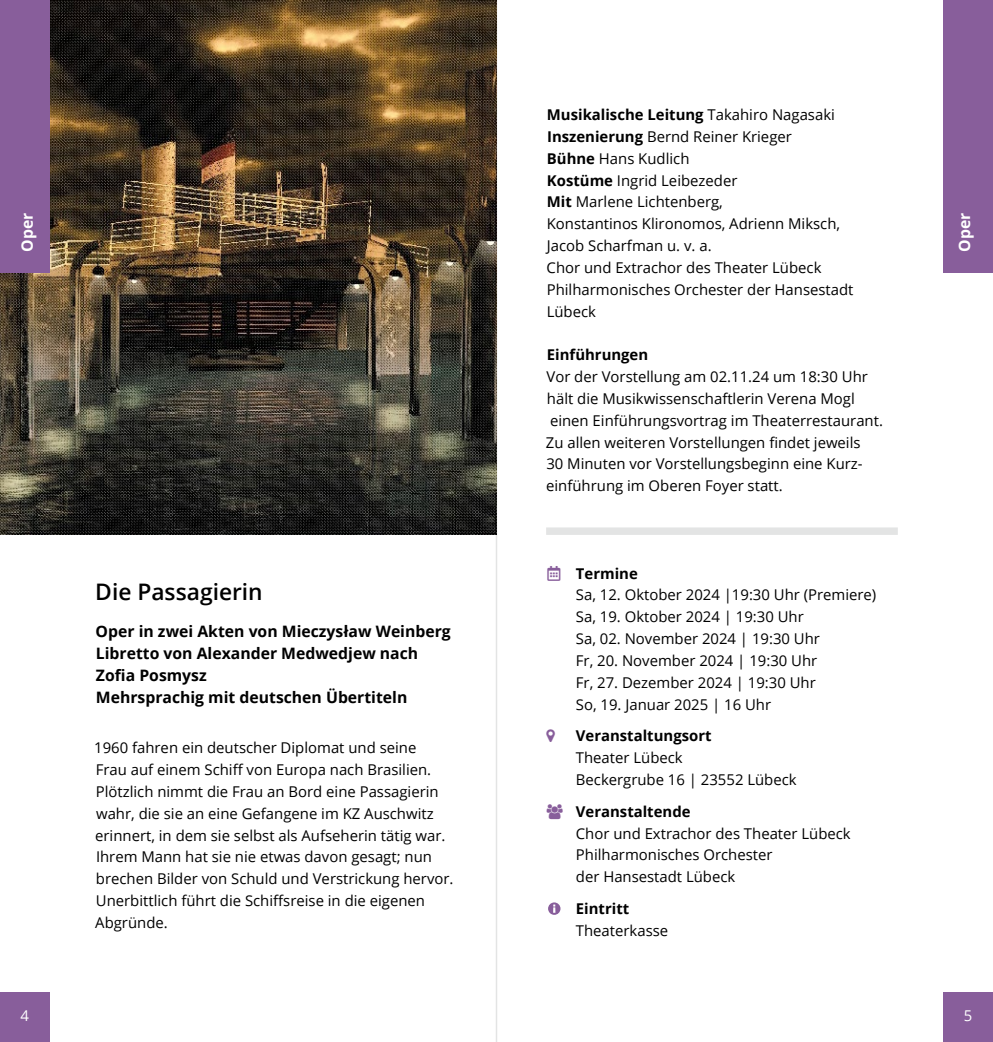
<style>
.page{position:relative;width:993px;height:1042px;background:#fff}
.page>*{position:absolute;margin:0;border:0;box-sizing:border-box;transform-origin:0 0}
.HL_Headline_3_-_14_6{font:600 22.75px "Open Sans";color:#000}
.HL_Zwischenüberschri{font:700 15.75px/21.9px "Open Sans";color:#000}
.HL_Headline_4_-_10_5{font:700 15.75px "Open Sans";color:#fff}
.HL_Fließtext_8_5_4_4{font:14.88px/21.9px "Open Sans";color:#000}
.HL_Fließtext_8_5_4_4-2{font:700 14.88px "Open Sans";color:#000}
.HL_Fließtext_8_5_4_4-3{font:14.88px "Open Sans";color:#fff}
.s1{font-weight:400}
.s2{font-weight:700}
.s3{color:#885e9b}
</style>
<div class="page">
<hr style="left:495px;top:0;width:2px;height:1042px;background:#e3e4e4">
<img style="left:0;top:0;width:496px;height:535px">
<div style="left:0;top:992px;width:50px;height:50px;background:#885e9b"></div>
<div style="left:943px;top:0;width:49px;height:273px;background:#885e9b"></div>
<div style="left:943px;top:992px;width:49px;height:50px;background:#885e9b"></div>
<div style="left:0;top:0;width:50px;height:273px;background:#885e9b"></div>
<div style="left:546px;top:527px;width:351px;height:8px;background:#e3e4e4"></div>
<svg style="left:548px;top:902px;width:12px;height:13px"></svg>
<p class="HL_Fließtext_8_5_4_4-2" style="left:546px;top:104px;width:289px">Musikalische Leitung <span class="s1">Takahiro Nagasaki</span></p>
<p class="HL_Fließtext_8_5_4_4" style="left:547px;top:125px;width:246px"><span class="s2">Inszenierung</span> Bernd Reiner Krieger</p>
<p class="HL_Fließtext_8_5_4_4" style="left:546px;top:147px;width:144px"><span class="s2">Bühne</span> Hans Kudlich</p>
<p class="HL_Fließtext_8_5_4_4" style="left:546px;top:169px;width:192px"><span class="s2">Kostüme</span> Ingrid Leibezeder</p>
<p class="HL_Fließtext_8_5_4_4" style="left:546px;top:191px;width:295px"><span class="s2">Mit</span> Marlene Lichtenberg,<br>Konstantinos Klironomos, Adrienn Miksch,<br>Jacob Scharfman u. v. a.</p>
<p class="HL_Fließtext_8_5_4_4" style="left:546px;top:256px;width:276px">Chor und Extrachor des Theater Lübeck</p>
<p class="HL_Fließtext_8_5_4_4" style="left:546px;top:278px;width:308px">Philharmonisches Orchester der Hansestadt<br>Lübeck</p>
<p class="HL_Fließtext_8_5_4_4-2" style="left:546px;top:344px;width:103px">Einführungen</p>
<p class="HL_Fließtext_8_5_4_4" style="left:546px;top:365px;width:338px">Vor der Vorstellung am 02.11.24 um 18:30 Uhr hält die Musikwissenschaftlerin Verena Mogl einen Einführungsvortrag im Theaterrestaurant.</p>
<p class="HL_Fließtext_8_5_4_4" style="left:545px;top:431px;width:318px">Zu allen weiteren Vorstellungen findet jeweils<br>30 Minuten vor Vorstellungsbeginn eine Kurz&shy;einführung im Oberen Foyer statt.</p>
<p class="HL_Headline_4_-_10_5" style="left:16px;top:252px;width:40px;rotate:-90deg">Oper</p>
<p class="HL_Headline_4_-_10_5" style="left:953px;top:252px;width:40px;rotate:-90deg">Oper</p>
<p class="HL_Headline_3_-_14_6" style="left:95px;top:576px;width:169px">Die Passagierin</p>
<p class="HL_Zwischenüberschri" style="left:96px;top:620px;width:356px">Oper in zwei Akten von Mieczysław Weinberg</p>
<p class="HL_Zwischenüberschri" style="left:96px;top:642px;width:324px">Libretto von Alexander Medwedjew nach<br>Zofia Posmysz</p>
<p class="HL_Zwischenüberschri" style="left:96px;top:685px;width:313px">Mehrsprachig mit deutschen Übertiteln</p>
<p class="HL_Fließtext_8_5_4_4" style="left:94px;top:736px;width:361px">1960 fahren ein deutscher Diplomat und seine<br>Frau auf einem Schiff von Europa nach Brasilien.<br>Plötzlich nimmt die Frau an Bord eine Passagierin wahr, die sie an eine Gefangene im KZ Auschwitz erinnert, in dem sie selbst als Aufseherin tätig war.<br>Ihrem Mann hat sie nie etwas davon gesagt; nun brechen Bilder von Schuld und Verstrickung hervor.<br>Unerbittlich führt die Schiffsreise in die eigenen Abgründe.</p>
<p class="HL_Fließtext_8_5_4_4" style="left:575px;top:562px;width:302px;text-indent:-28px"><span class="s3">●■●▼</span> <span class="s2">Termine<br></span>Sa, 12. Oktober 2024 |19:30 Uhr (Premiere)</p>
<p class="HL_Fließtext_8_5_4_4" style="left:575px;top:605px;width:229px">Sa, 19. Oktober 2024 | 19:30 Uhr</p>
<p class="HL_Fließtext_8_5_4_4" style="left:575px;top:627px;width:245px">Sa, 02. November 2024 | 19:30 Uhr</p>
<p class="HL_Fließtext_8_5_4_4" style="left:575px;top:649px;width:243px">Fr, 20. November 2024 | 19:30 Uhr</p>
<p class="HL_Fließtext_8_5_4_4" style="left:575px;top:671px;width:241px">Fr, 27. Dezember 2024 | 19:30 Uhr</p>
<p class="HL_Fließtext_8_5_4_4" style="left:575px;top:693px;width:197px">So, 19. Januar 2025 | 16 Uhr</p>
<p class="HL_Fließtext_8_5_4_4" style="left:575px;top:724px;width:222px"><span class="s2">Veranstaltungsort<br></span>Theater Lübeck<br>Beckergrube 16 | 23552 Lübeck</p>
<p class="HL_Fließtext_8_5_4_4" style="left:575px;top:800px;width:276px"><span class="s2">Veranstaltende<br></span>Chor und Extrachor des Theater Lübeck<br>Philharmonisches Orchester<br>der Hansestadt Lübeck</p>
<p class="HL_Fließtext_8_5_4_4" style="left:575px;top:897px;width:94px"><span class="s2">Eintritt<br></span>Theaterkasse</p>
<p class="HL_Fließtext_8_5_4_4-3" style="left:21px;top:1005px;width:10px">4</p>
<p class="HL_Fließtext_8_5_4_4-3" style="left:963px;top:1005px;width:10px">5</p>
</div>
